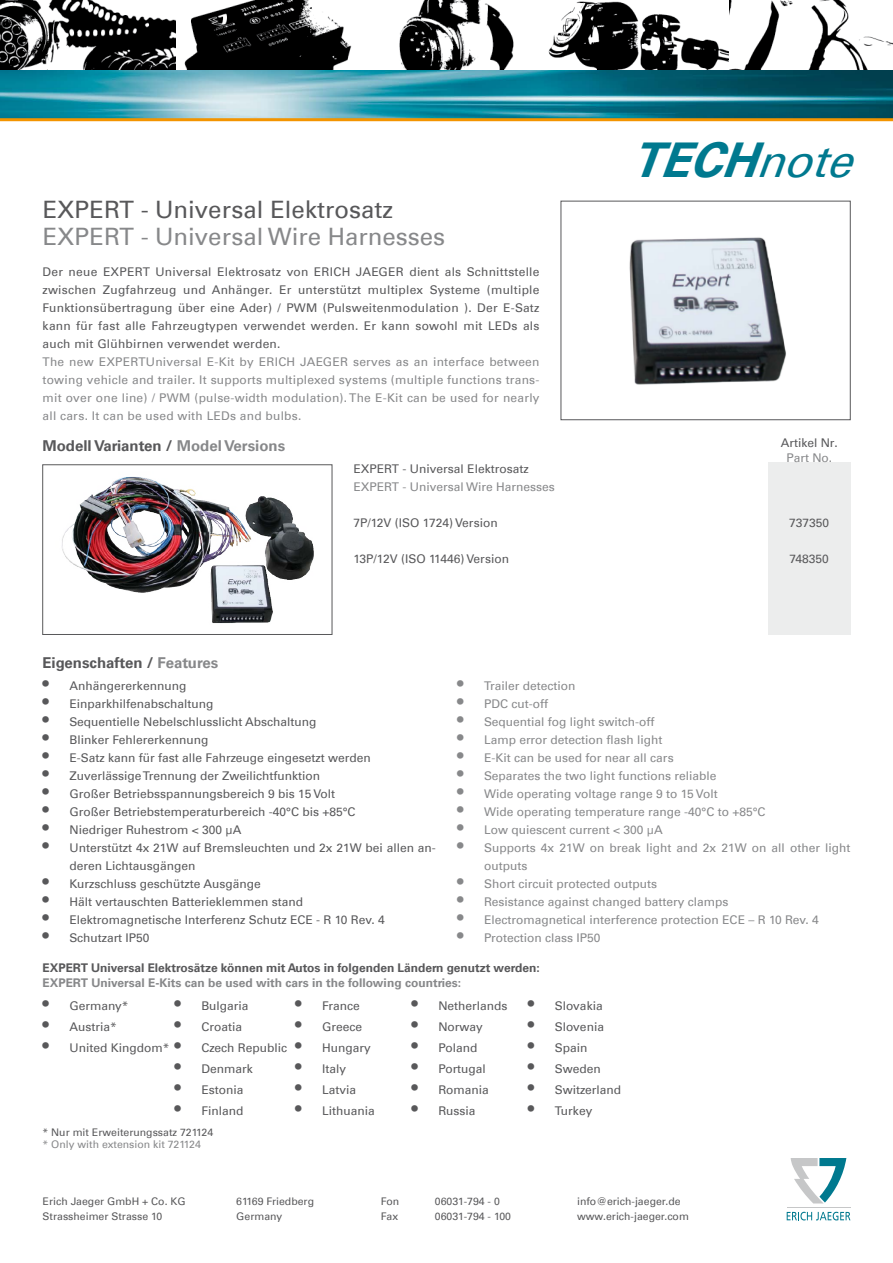
<style>
.page{position:relative;width:893px;height:1263px;background:#fff}
.page>*{position:absolute;margin:0;border:0;box-sizing:border-box;transform-origin:0 0}
.t1{font:italic 700 48px "Univers Com 65";color:#00798f}
.t2{font:24px "Univers Com 55 Roman";color:#87888a}
.t3{font:24px "Univers Com 55 Roman";color:#58585a}
.t4{font:700 15px "Univers Com 65";color:#58585a}
.t5{font:12px/18px "Univers Com 55 Roman";color:#58585a;text-align:justify}
.t6{font:12px/18px "Univers Com 55 Roman";color:#87888a;text-align:justify}
.t7{font:700 12px "Univers Com 65";color:#58585a}
.t8{font:700 12px "Univers Com 65";color:#87888a}
.t9{font:10.5px/15px "Univers Com 55 Roman";color:#58585a}
.t10{font:10.5px "Univers Com 55 Roman";color:#87888a}
.s1{font-family:"Univers Com 55 Roman";font-weight:400;font-size:45px}
.s2{color:#87888a}
.s3{font-size:18px}
</style>
<div class="page">
<div style="left:768px;top:462px;width:82px;height:173px;background:#eceded"></div>
<img style="left:62px;top:476px;width:252px;height:147px">
<div style="left:43px;top:465px;width:289px;height:170px;border:1px solid #58585a"></div>
<img style="left:629px;top:237px;width:157px;height:148px">
<svg style="left:762px;top:237px;width:24px;height:39px"></svg>
<svg style="left:787px;top:1212px;width:63px;height:8px"></svg>
<hr style="left:787px;top:1207px;width:63px;height:1px;background:#c6c7c8">
<svg style="left:791px;top:1158px;width:55px;height:45px"></svg>
<img style="left:0;top:0;width:893px;height:118px">
<hr style="left:0;top:118px;width:893px;height:3px;background:#f39400">
<h2 class="t3" style="left:43px;top:195px;width:352px">EXPERT - Universal Elektrosatz</h2>
<h2 class="t2" style="left:43px;top:222px;width:404px">EXPERT - Universal Wire Harnesses</h2>
<p class="t5" style="left:43px;top:262px;width:498px">Der neue EXPERT Universal Elektrosatz von ERICH JAEGER dient als Schnittstelle zwischen Zugfahrzeug und Anhänger. Er unterstützt multiplex Systeme (multiple Funktionsübertragung über eine Ader) / PWM (Pulsweitenmodulation ). Der E-Satz kann für fast alle Fahrzeugtypen verwendet werden. Er kann sowohl mit LEDs als auch mit Glühbirnen verwendet werden.</p>
<p class="t6" style="left:43px;top:352px;width:499px">The new EXPERTUniversal E-Kit by ERICH JAEGER serves as an interface between towing vehicle and trailer. It supports multiplexed systems (multiple functions trans&shy;mit over one line) / PWM (pulse-width modulation). The E-Kit can be used for nearly all cars. It can be used with LEDs and bulbs.</p>
<h1 class="t1" style="left:631px;top:132px;width:241px">TECH<span class="s1">note</span></h1>
<p class="t4" style="left:43px;top:437px;width:244px">Modell Varianten / <span class="s2">Model Versions</span></p>
<p class="t5" style="left:781px;top:433px;width:59px">Artikel Nr.</p>
<p class="t6" style="left:786px;top:448px;width:47px">Part No.</p>
<p class="t5" style="left:353px;top:460px;width:177px">EXPERT - Universal Elektrosatz</p>
<p class="t6" style="left:353px;top:478px;width:203px">EXPERT - Universal Wire Harnesses</p>
<p class="t5" style="left:353px;top:514px;width:146px">7P/12V (ISO 1724) Version</p>
<p class="t5" style="left:353px;top:550px;width:157px">13P/12V (ISO 11446) Version</p>
<p class="t5" style="left:789px;top:514px;width:42px">737350</p>
<p class="t5" style="left:790px;top:550px;width:41px">748350</p>
<p class="t4" style="left:43px;top:654px;width:177px">Eigenschaften / <span class="s2">Features</span></p>
<p class="t5" style="left:43px;top:677px;width:145px"><span class="s3">•</span> Anhängererkennung</p>
<p class="t5" style="left:43px;top:695px;width:173px"><span class="s3">•</span> Einparkhilfenabschaltung</p>
<p class="t5" style="left:43px;top:713px;width:276px"><span class="s3">•</span> Sequentielle Nebelschlusslicht Abschaltung</p>
<p class="t5" style="left:43px;top:731px;width:167px"><span class="s3">•</span> Blinker Fehlererkennung</p>
<p class="t5" style="left:43px;top:749px;width:330px"><span class="s3">•</span> E-Satz kann für fast alle Fahrzeuge eingesetzt werden</p>
<p class="t5" style="left:43px;top:767px;width:279px"><span class="s3">•</span> Zuverlässige Trennung der Zweilichtfunktion</p>
<p class="t5" style="left:43px;top:785px;width:294px"><span class="s3">•</span> Großer Betriebsspannungsbereich 9 bis 15 Volt</p>
<p class="t5" style="left:43px;top:803px;width:314px"><span class="s3">•</span> Großer Betriebstemperaturbereich -40°C bis +85°C</p>
<p class="t5" style="left:43px;top:821px;width:200px"><span class="s3">•</span> Niedriger Ruhestrom &lt; 300 µA</p>
<p class="t5" style="left:70px;top:839px;width:368px;text-indent:-27px"><span class="s3">•</span> Unterstützt 4x 21W auf Bremsleuchten und 2x 21W bei allen an&shy;deren Lichtausgängen</p>
<p class="t5" style="left:43px;top:875px;width:220px"><span class="s3">•</span> Kurzschluss geschützte Ausgänge</p>
<p class="t5" style="left:43px;top:893px;width:262px"><span class="s3">•</span> Hält vertauschten Batterieklemmen stand</p>
<p class="t5" style="left:43px;top:911px;width:344px"><span class="s3">•</span> Elektromagnetische Interferenz Schutz ECE - R 10 Rev. 4</p>
<p class="t5" style="left:43px;top:929px;width:109px"><span class="s3">•</span> Schutzart IP50</p>
<p class="t7" style="left:43px;top:961px;width:499px">EXPERT Universal Elektrosätze können mit Autos in folgenden Ländern genutzt werden:</p>
<p class="t8" style="left:43px;top:976px;width:420px">EXPERT Universal E-Kits can be used with cars in the following countries:</p>
<p class="t5" style="left:174px;top:996px;width:76px"><span class="s3">•</span> Bulgaria</p>
<p class="t5" style="left:174px;top:1017px;width:69px"><span class="s3">•</span> Croatia</p>
<p class="t5" style="left:43px;top:1038px;width:246px"><span class="s3">•</span> United Kingdom* <span class="s3">•</span> Czech Republic</p>
<p class="t5" style="left:174px;top:1059px;width:80px"><span class="s3">•</span> Denmark</p>
<p class="t5" style="left:174px;top:1080px;width:71px"><span class="s3">•</span> Estonia</p>
<p class="t5" style="left:174px;top:1101px;width:71px"><span class="s3">•</span> Finland</p>
<p class="t6" style="left:457px;top:677px;width:120px"><span class="s3">•</span> Trailer detection</p>
<p class="t6" style="left:457px;top:695px;width:92px"><span class="s3">•</span> PDC cut-off</p>
<p class="t6" style="left:457px;top:713px;width:199px"><span class="s3">•</span> Sequential fog light switch-off</p>
<p class="t6" style="left:457px;top:731px;width:207px"><span class="s3">•</span> Lamp error detection flash light</p>
<p class="t6" style="left:457px;top:749px;width:218px"><span class="s3">•</span> E-Kit can be used for near all cars</p>
<p class="t6" style="left:457px;top:767px;width:261px"><span class="s3">•</span> Separates the two light functions reliable</p>
<p class="t6" style="left:457px;top:785px;width:262px"><span class="s3">•</span> Wide operating voltage range 9 to 15 Volt</p>
<p class="t6" style="left:457px;top:803px;width:310px"><span class="s3">•</span> Wide operating temperature range -40°C to +85°C</p>
<p class="t6" style="left:457px;top:821px;width:207px"><span class="s3">•</span> Low quiescent current &lt; 300 µA</p>
<p class="t6" style="left:484px;top:839px;width:368px;text-indent:-27px"><span class="s3">•</span> Supports 4x 21W on break light and 2x 21W on all other light outputs</p>
<p class="t6" style="left:457px;top:875px;width:202px"><span class="s3">•</span> Short circuit protected outputs</p>
<p class="t6" style="left:457px;top:893px;width:273px"><span class="s3">•</span> Resistance against changed battery clamps</p>
<p class="t6" style="left:457px;top:911px;width:363px"><span class="s3">•</span> Electromagnetical interference protection ECE – R 10 Rev. 4</p>
<p class="t6" style="left:457px;top:929px;width:145px"><span class="s3">•</span> Protection class IP50</p>
<p class="t5" style="left:43px;top:996px;width:88px"><span class="s3">•</span> Germany*</p>
<p class="t5" style="left:43px;top:1017px;width:76px"><span class="s3">•</span> Austria*</p>
<p class="t5" style="left:295px;top:996px;width:66px"><span class="s3">•</span> France</p>
<p class="t5" style="left:295px;top:1017px;width:69px"><span class="s3">•</span> Greece</p>
<p class="t5" style="left:295px;top:1038px;width:77px"><span class="s3">•</span> Hungary</p>
<p class="t5" style="left:295px;top:1059px;width:53px"><span class="s3">•</span> Italy</p>
<p class="t5" style="left:295px;top:1080px;width:63px"><span class="s3">•</span> Latvia</p>
<p class="t5" style="left:295px;top:1101px;width:81px"><span class="s3">•</span> Lithuania</p>
<p class="t5" style="left:411px;top:996px;width:98px"><span class="s3">•</span> Netherlands</p>
<p class="t5" style="left:411px;top:1017px;width:73px"><span class="s3">•</span> Norway</p>
<p class="t5" style="left:411px;top:1038px;width:67px"><span class="s3">•</span> Poland</p>
<p class="t5" style="left:411px;top:1059px;width:76px"><span class="s3">•</span> Portugal</p>
<p class="t5" style="left:411px;top:1080px;width:79px"><span class="s3">•</span> Romania</p>
<p class="t5" style="left:411px;top:1101px;width:66px"><span class="s3">•</span> Russia</p>
<p class="t5" style="left:528px;top:996px;width:76px"><span class="s3">•</span> Slovakia</p>
<p class="t5" style="left:528px;top:1017px;width:78px"><span class="s3">•</span> Slovenia</p>
<p class="t5" style="left:528px;top:1038px;width:61px"><span class="s3">•</span> Spain</p>
<p class="t5" style="left:528px;top:1059px;width:74px"><span class="s3">•</span> Sweden</p>
<p class="t5" style="left:528px;top:1080px;width:95px"><span class="s3">•</span> Switzerland</p>
<p class="t5" style="left:528px;top:1101px;width:66px"><span class="s3">•</span> Turkey</p>
<p class="t9" style="left:43px;top:1125px;width:172px">* Nur mit Erweiterungssatz 721124</p>
<p class="t10" style="left:43px;top:1138px;width:160px">* Only with extension kit 721124</p>
<p class="t9" style="left:43px;top:1193px;width:145px">Erich Jaeger GmbH + Co. KG<br>Strassheimer Strasse 10</p>
<p class="t9" style="left:381px;top:1193px;width:20px">Fon</p>
<p class="t9" style="left:435px;top:1193px;width:66px">06031-794 - 0</p>
<p class="t9" style="left:236px;top:1193px;width:79px">61169 Friedberg<br>Germany</p>
<p class="t9" style="left:381px;top:1208px;width:19px">Fax</p>
<p class="t9" style="left:435px;top:1208px;width:78px">06031-794 - 100</p>
<p class="t9" style="left:577px;top:1193px;width:113px">info@erich-jaeger.de www.erich-jaeger.com</p>
</div>
